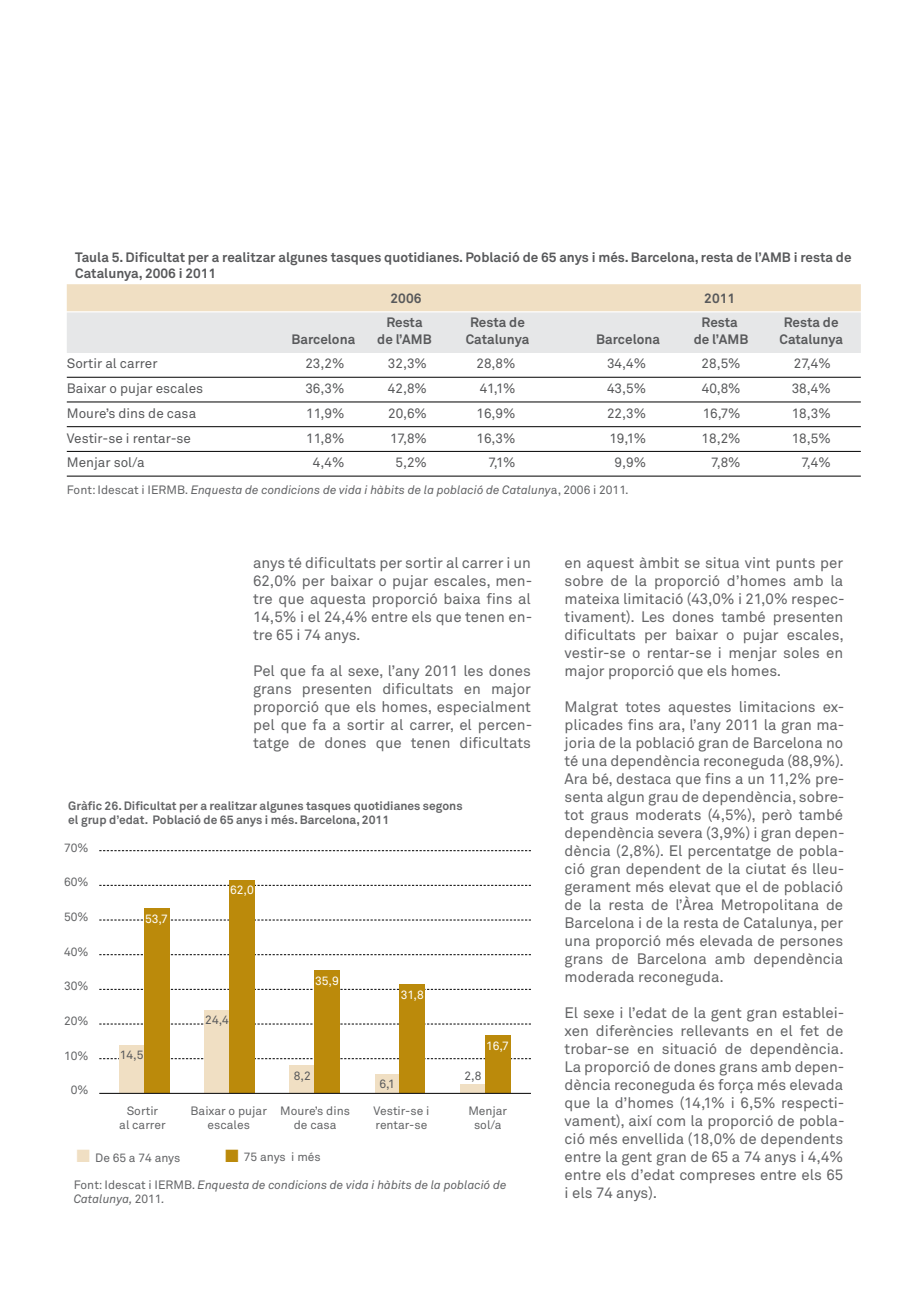
<style>
.page{position:relative;width:919px;height:1289px;background:#fff}
.page>*{position:absolute;margin:0;border:0;box-sizing:border-box;transform-origin:0 0}
.t1{font:15px/18px "Akkurat";color:#636466;text-align:justify}
.t2{font:13.5px "Akkurat";color:#58595b}
.t3{font:700 13.5px/16.2px "Akkurat";color:#58595b}
.t4{font:italic 12px/14.4px "Akkurat";color:#636466}
.t5{font:12px/14.4px "Akkurat";color:#636466;text-align:center}
.t6{font:700 12px/14.4px "Akkurat";color:#636466}
.t7{font:12px "Akkurat";color:#fff}
.t8{font:12px "Akkurat";color:#58595b}
.s1{font-style:normal}
.s2{font-family:"European Pi Three";font-size:18px;color:#f0dfc3}
.s3{font-family:"European Pi Three";font-size:18px;color:#bb8a0b}
</style>
<div class="page">
<div style="left:67px;top:284px;width:793px;height:27px;background:#f0dfc3"></div>
<div style="left:67px;top:312px;width:793px;height:41px;background:#e6e7e8"></div>
<hr style="left:67px;top:377px;width:793px;height:1px;background:#000">
<hr style="left:67px;top:401px;width:793px;height:1px;background:#000">
<hr style="left:67px;top:426px;width:793px;height:1px;background:#000">
<hr style="left:67px;top:451px;width:793px;height:1px;background:#000">
<hr style="left:67px;top:476px;width:793px;height:1px;background:#000">
<svg style="left:99px;top:850px;width:432px;height:1px"></svg>
<svg style="left:99px;top:885px;width:432px;height:1px"></svg>
<svg style="left:99px;top:919px;width:432px;height:1px"></svg>
<svg style="left:99px;top:954px;width:432px;height:1px"></svg>
<svg style="left:99px;top:988px;width:432px;height:1px"></svg>
<svg style="left:99px;top:1023px;width:432px;height:1px"></svg>
<svg style="left:99px;top:1058px;width:432px;height:1px"></svg>
<div style="left:119px;top:1044px;width:25px;height:48px;background:#f0dfc3"></div>
<div style="left:144px;top:908px;width:25px;height:184px;background:#bb8a0b"></div>
<div style="left:204px;top:1009px;width:25px;height:83px;background:#f0dfc3"></div>
<div style="left:229px;top:880px;width:25px;height:212px;background:#bb8a0b"></div>
<div style="left:290px;top:1065px;width:25px;height:27px;background:#f0dfc3"></div>
<div style="left:314px;top:970px;width:25px;height:122px;background:#bb8a0b"></div>
<div style="left:375px;top:1073px;width:25px;height:19px;background:#f0dfc3"></div>
<div style="left:400px;top:984px;width:25px;height:108px;background:#bb8a0b"></div>
<div style="left:460px;top:1083px;width:25px;height:9px;background:#f0dfc3"></div>
<div style="left:485px;top:1035px;width:25px;height:57px;background:#bb8a0b"></div>
<hr style="left:99px;top:1092px;width:432px;height:1px;background:#000">
<p class="t3" style="left:75px;top:249px;width:777px">Taula 5. Dificultat per a realitzar algunes tasques quotidianes. Població de 65 anys i més. Barcelona, resta de l’AMB i resta de<br>Catalunya, 2006 i 2011</p>
<p class="t3" style="left:390px;top:290px;width:32px">2006</p>
<p class="t3" style="left:704px;top:290px;width:32px">2011</p>
<p class="t3" style="left:386px;top:314px;width:38px">Resta</p>
<p class="t3" style="left:470px;top:314px;width:56px">Resta de</p>
<p class="t3" style="left:701px;top:314px;width:38px">Resta</p>
<p class="t3" style="left:783px;top:314px;width:56px">Resta de</p>
<p class="t3" style="left:291px;top:330px;width:65px">Barcelona</p>
<p class="t3" style="left:377px;top:330px;width:56px">de l’AMB</p>
<p class="t3" style="left:466px;top:330px;width:65px">Catalunya</p>
<p class="t3" style="left:596px;top:330px;width:65px">Barcelona</p>
<p class="t3" style="left:693px;top:330px;width:56px">de l’AMB</p>
<p class="t3" style="left:779px;top:330px;width:65px">Catalunya</p>
<p class="t2" style="left:67px;top:355px;width:92px">Sortir al carrer</p>
<p class="t2" style="left:305px;top:355px;width:41px">23,2%</p>
<p class="t2" style="left:388px;top:355px;width:41px">32,3%</p>
<p class="t2" style="left:476px;top:355px;width:41px">28,8%</p>
<p class="t2" style="left:607px;top:355px;width:41px">34,4%</p>
<p class="t2" style="left:701px;top:355px;width:41px">28,5%</p>
<p class="t2" style="left:793px;top:355px;width:38px">27,4%</p>
<p class="t2" style="left:67px;top:380px;width:138px">Baixar o pujar escales</p>
<p class="t2" style="left:305px;top:380px;width:41px">36,3%</p>
<p class="t2" style="left:388px;top:380px;width:41px">42,8%</p>
<p class="t2" style="left:479px;top:380px;width:37px">41,1%</p>
<p class="t2" style="left:607px;top:380px;width:41px">43,5%</p>
<p class="t2" style="left:701px;top:380px;width:40px">40,8%</p>
<p class="t2" style="left:791px;top:380px;width:41px">38,4%</p>
<p class="t2" style="left:67px;top:404px;width:131px">Moure’s dins de casa</p>
<p class="t2" style="left:306px;top:404px;width:40px">11,9%</p>
<p class="t2" style="left:388px;top:404px;width:40px">20,6%</p>
<p class="t2" style="left:476px;top:404px;width:41px">16,9%</p>
<p class="t2" style="left:607px;top:404px;width:41px">22,3%</p>
<p class="t2" style="left:702px;top:404px;width:40px">16,7%</p>
<p class="t2" style="left:791px;top:404px;width:41px">18,3%</p>
<p class="t2" style="left:67px;top:429px;width:126px">Vestir-se i rentar-se</p>
<p class="t2" style="left:306px;top:429px;width:40px">11,8%</p>
<p class="t2" style="left:390px;top:429px;width:38px">17,8%</p>
<p class="t2" style="left:476px;top:429px;width:41px">16,3%</p>
<p class="t2" style="left:609px;top:429px;width:38px">19,1%</p>
<p class="t2" style="left:701px;top:429px;width:41px">18,2%</p>
<p class="t2" style="left:791px;top:429px;width:41px">18,5%</p>
<p class="t2" style="left:67px;top:454px;width:79px">Menjar sol/a</p>
<p class="t2" style="left:313px;top:454px;width:33px">4,4%</p>
<p class="t2" style="left:395px;top:454px;width:33px">5,2%</p>
<p class="t2" style="left:488px;top:454px;width:29px">7,1%</p>
<p class="t2" style="left:614px;top:454px;width:33px">9,9%</p>
<p class="t2" style="left:711px;top:454px;width:31px">7,8%</p>
<p class="t2" style="left:801px;top:454px;width:31px">7,4%</p>
<p class="t4" style="left:67px;top:483px;width:563px"><span class="s1">Font: Idescat i IERMB.</span> Enquesta de condicions de vida i hàbits de la població de Cataluny<span class="s1">a, 2006 i 2011.</span></p>
<p class="t1" style="left:253px;top:553px;width:280px">anys té dificultats per sortir al carrer i un 62,0% per baixar o pujar escales, men&shy;tre que aquesta proporció baixa fins al 14,5% i el 24,4% entre els que tenen en&shy;tre 65 i 74 anys.</p>
<p class="t1" style="left:253px;top:661px;width:280px">Pel que fa al sexe, l’any 2011 les dones grans presenten dificultats en major proporció que els homes, especialment pel que fa a sortir al carrer, el percen&shy;tatge de dones que tenen dificultats</p>
<p class="t6" style="left:68px;top:798px;width:396px">Gràfic 26. Dificultat per a realitzar algunes tasques quotidianes segons el grup d’edat. Població de 65 anys i més. Barcelona, 2011</p>
<p class="t5" style="left:64px;top:840px;width:26px">70%</p>
<p class="t5" style="left:64px;top:874px;width:26px">60%</p>
<p class="t5" style="left:64px;top:909px;width:26px">50%</p>
<p class="t5" style="left:64px;top:944px;width:26px">40%</p>
<p class="t5" style="left:64px;top:978px;width:26px">30%</p>
<p class="t5" style="left:64px;top:1013px;width:26px">20%</p>
<p class="t5" style="left:64px;top:1048px;width:26px">10%</p>
<p class="t5" style="left:71px;top:1082px;width:19px">0%</p>
<p class="t7" style="left:145px;top:910px;width:24px">53,7</p>
<p class="t8" style="left:120px;top:1047px;width:25px">14,5</p>
<p class="t7" style="left:230px;top:882px;width:25px">62,0</p>
<p class="t8" style="left:205px;top:1012px;width:25px">24,4</p>
<p class="t7" style="left:315px;top:972px;width:25px">35,9</p>
<p class="t8" style="left:294px;top:1067px;width:18px">8,2</p>
<p class="t7" style="left:401px;top:987px;width:24px">31,8</p>
<p class="t8" style="left:379px;top:1076px;width:17px">6,1</p>
<p class="t7" style="left:486px;top:1037px;width:24px">16,7</p>
<p class="t8" style="left:464px;top:1067px;width:18px">2,8</p>
<p class="t5" style="left:119px;top:1102px;width:48px">Sortir<br>al carrer</p>
<p class="t5" style="left:191px;top:1102px;width:78px">Baixar o pujar escales</p>
<p class="t5" style="left:280px;top:1102px;width:71px">Moure’s dins de casa</p>
<p class="t5" style="left:373px;top:1102px;width:57px;text-align:left">Vestir-se i rentar-se</p>
<p class="t5" style="left:468px;top:1102px;width:40px">Menjar sol/a</p>
<p class="t5" style="left:76px;top:1150px;width:106px"><span class="s2">L</span> De 65 a 74 anys</p>
<p class="t5" style="left:224px;top:1149px;width:98px"><span class="s3">L</span> 75 anys i més</p>
<p class="t4" style="left:74px;top:1176px;width:434px"><span class="s1">Font: Idescat i IERMB.</span> Enquesta de condicions de vida i hàbits de la població de<br>Catalunya, <span class="s1">2011</span>.</p>
<p class="t1" style="left:564px;top:553px;width:281px">en aquest àmbit se situa vint punts per sobre de la proporció d’homes amb la mateixa limitació (43,0% i 21,0% respec&shy;tivament). Les dones també presenten dificultats per baixar o pujar escales, vestir-se o rentar-se i menjar soles en major proporció que els homes.</p>
<p class="t1" style="left:564px;top:697px;width:281px">Malgrat totes aquestes limitacions ex&shy;plicades fins ara, l’any 2011 la gran ma&shy;joria de la població gran de Barcelona no té una dependència reconeguda (88,9%).<br>Ara bé, destaca que fins a un 11,2% pre&shy;senta algun grau de dependència, sobre&shy;tot graus moderats (4,5%), però també dependència severa (3,9%) i gran depen&shy;dència (2,8%). El percentatge de pobla&shy;ció gran dependent de la ciutat és lleu&shy;gerament més elevat que el de població de la resta de l’Àrea Metropolitana de Barcelona i de la resta de Catalunya, per una proporció més elevada de persones grans de Barcelona amb dependència moderada reconeguda.</p>
<p class="t1" style="left:564px;top:1003px;width:281px">El sexe i l’edat de la gent gran establei&shy;xen diferències rellevants en el fet de trobar-se en situació de dependència.<br>La proporció de dones grans amb depen&shy;dència reconeguda és força més elevada que la d’homes (14,1% i 6,5% respecti&shy;vament), així com la proporció de pobla&shy;ció més envellida (18,0% de dependents entre la gent gran de 65 a 74 anys i 4,4% entre els d’edat compreses entre els 65 i els 74 anys).</p>
</div>
